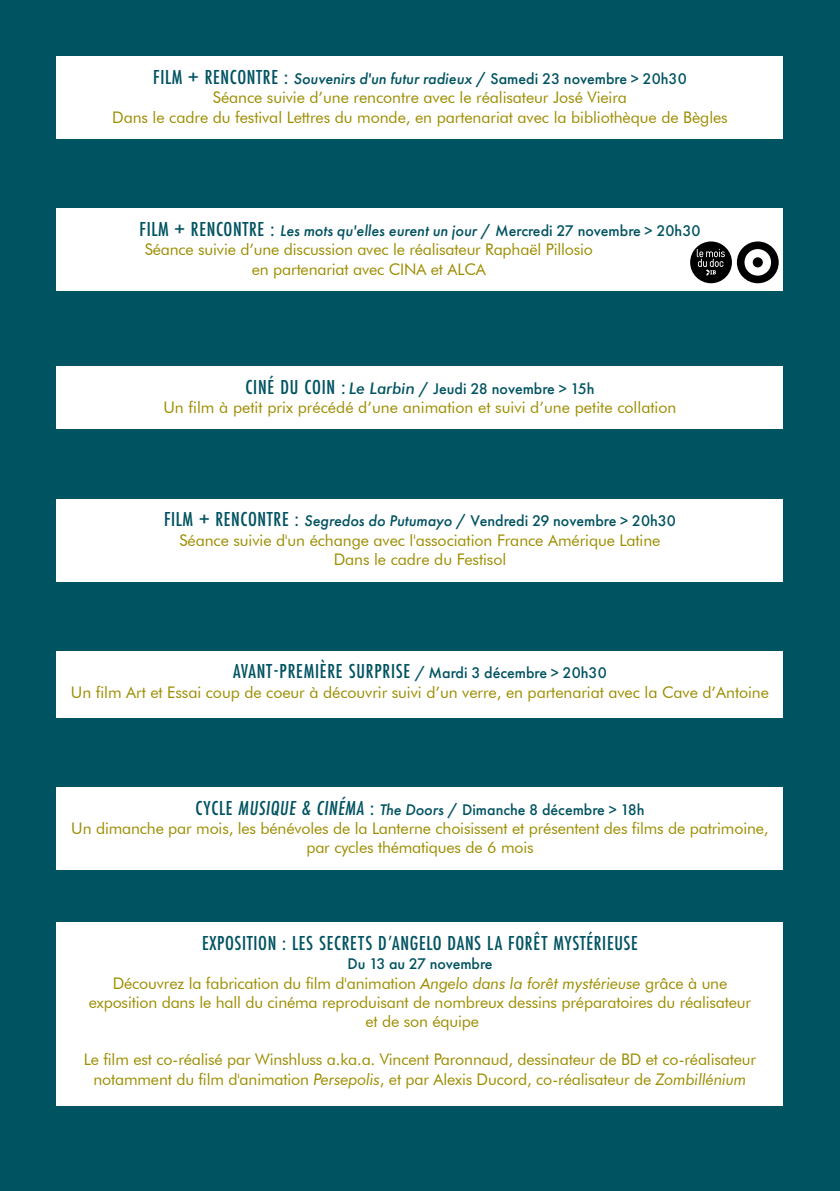
<style>
.page{position:relative;width:840px;height:1191px;background:#fff}
.page>*{position:absolute;margin:0;border:0;box-sizing:border-box;transform-origin:0 0}
.t1{font:500 21px "Futura PT Cond";letter-spacing:.03em;color:#005361}
.t2{font:16px/19.2px "Futura BT";letter-spacing:-.01em;color:#9d8d00;text-align:center}
.t3{font:500 16px "Futura PT";color:#005361}
.t4{font:italic 500 16px "Futura PT";color:#005361}
.s1{font-family:"Futura PT Cond";font-style:normal;font-size:21px}
.s2{font-style:normal}
.s3{font-family:"Futura PT Cond";font-size:21px}
.s4{font-family:"Futura BT";font-style:italic}
.s5{font-style:italic}
.s6{font-family:"Futura PT";font-size:16px}
.s7{font-family:"Futura PT Cond";font-style:italic;font-size:21px}
</style>
<div class="page">
<div style="left:0;top:0;width:839px;height:1191px;background:#005361"></div>
<div style="left:57px;top:651px;width:725px;height:67px;background:#fff"></div>
<div style="left:57px;top:787px;width:725px;height:83px;background:#fff"></div>
<div style="left:57px;top:499px;width:725px;height:82px;background:#fff"></div>
<div style="left:57px;top:209px;width:725px;height:82px;background:#fff"></div>
<div style="left:689px;top:241px;width:42px;height:42px;background:#000;border-radius:50%"></div>
<svg style="left:736px;top:241px;width:42px;height:42px"></svg>
<div style="left:752px;top:257px;width:10px;height:10px;background:#000;border-radius:50%"></div>
<svg style="left:696px;top:249px;width:28px;height:27px"></svg>
<div style="left:57px;top:366px;width:725px;height:63px;background:#fff"></div>
<div style="left:57px;top:57px;width:725px;height:82px;background:#fff"></div>
<div style="left:57px;top:922px;width:725px;height:184px;background:#fff"></div>
<p class="t4" style="left:153px;top:69px;width:534px"><span class="s1">FILM + RENCONTRE :</span> Souvenirs d'un futur radieux <span class="s2">/ Samedi 23 novembre &gt; 20h30</span></p>
<p class="t2" style="left:112px;top:88px;width:617px">Séance suivie d’une rencontre avec le réalisateur José Vieira<br>Dans le cadre du festival Lettres du monde, en partenariat avec la bibliothèque de Bègles</p>
<p class="t4" style="left:139px;top:221px;width:562px"><span class="s1">FILM + RENCONTRE :</span> Les mots qu'elles eurent un jour <span class="s2">/ Mercredi 27 novembre &gt; 20h30</span></p>
<p class="t2" style="left:145px;top:240px;width:449px">Séance suivie d’une discussion avec le réalisateur Raphaël Pillosio en partenariat avec CINA et ALCA</p>
<p class="t3" style="left:245px;top:379px;width:350px"><span class="s3">CINÉ DU COIN :</span> <span class="s4">Le Larbin</span> / Jeudi 28 novembre &gt; 15h</p>
<p class="t2" style="left:163px;top:397px;width:514px">Un film à petit prix précédé d’une animation et suivi d’une petite collation</p>
<p class="t3" style="left:164px;top:511px;width:513px"><span class="s3">FILM + RENCONTRE :</span> <span class="s5">Segredos do Putumayo</span> / Vendredi 29 novembre &gt; 20h30</p>
<p class="t2" style="left:179px;top:530px;width:482px">Séance suivie d'un échange avec l'association France Amérique Latine<br>Dans le cadre du Festisol</p>
<h1 class="t1" style="left:233px;top:659px;width:375px">AVANT-PREMIÈRE SURPRISE <span class="s6">/ Mardi 3 décembre &gt; 20h30</span></h1>
<p class="t2" style="left:71px;top:682px;width:699px">Un film Art et Essai coup de coeur à découvrir suivi d’un verre, en partenariat avec la Cave d’Antoine</p>
<p class="t3" style="left:195px;top:800px;width:450px"><span class="s3">CYCLE</span> <span class="s7">MUSIQUE &amp; CINÉMA</span> <span class="s3">:</span> <span class="s5">The Doors</span> / Dimanche 8 décembre &gt; 18h</p>
<p class="t2" style="left:71px;top:819px;width:698px">Un dimanche par mois, les bénévoles de la Lanterne choisissent et présentent des films de patrimoine, par cycles thématiques de 6 mois</p>
<h1 class="t1" style="left:202px;top:930px;width:437px">EXPOSITION : LES SECRETS D’ANGELO DANS LA FORÊT MYSTÉRIEUSE</h1>
<p class="t3" style="left:347px;top:954px;width:146px">Du 13 au 27 novembre</p>
<p class="t2" style="left:89px;top:973px;width:663px">Découvrez la fabrication du film d'animation <span class="s5">Angelo dans la forêt mystérieuse</span> grâce à une exposition dans le hall du cinéma reproduisant de nombreux dessins préparatoires du réalisateur et de son équipe</p>
<p class="t2" style="left:84px;top:1050px;width:673px">Le film est co-réalisé par Winshluss a.ka.a. Vincent Paronnaud, dessinateur de BD et co-réalisateur notamment du film d'animation <span class="s5">Persepolis</span>, et par Alexis Ducord, co-réalisateur de <span class="s5">Zombillénium</span></p>
</div>
